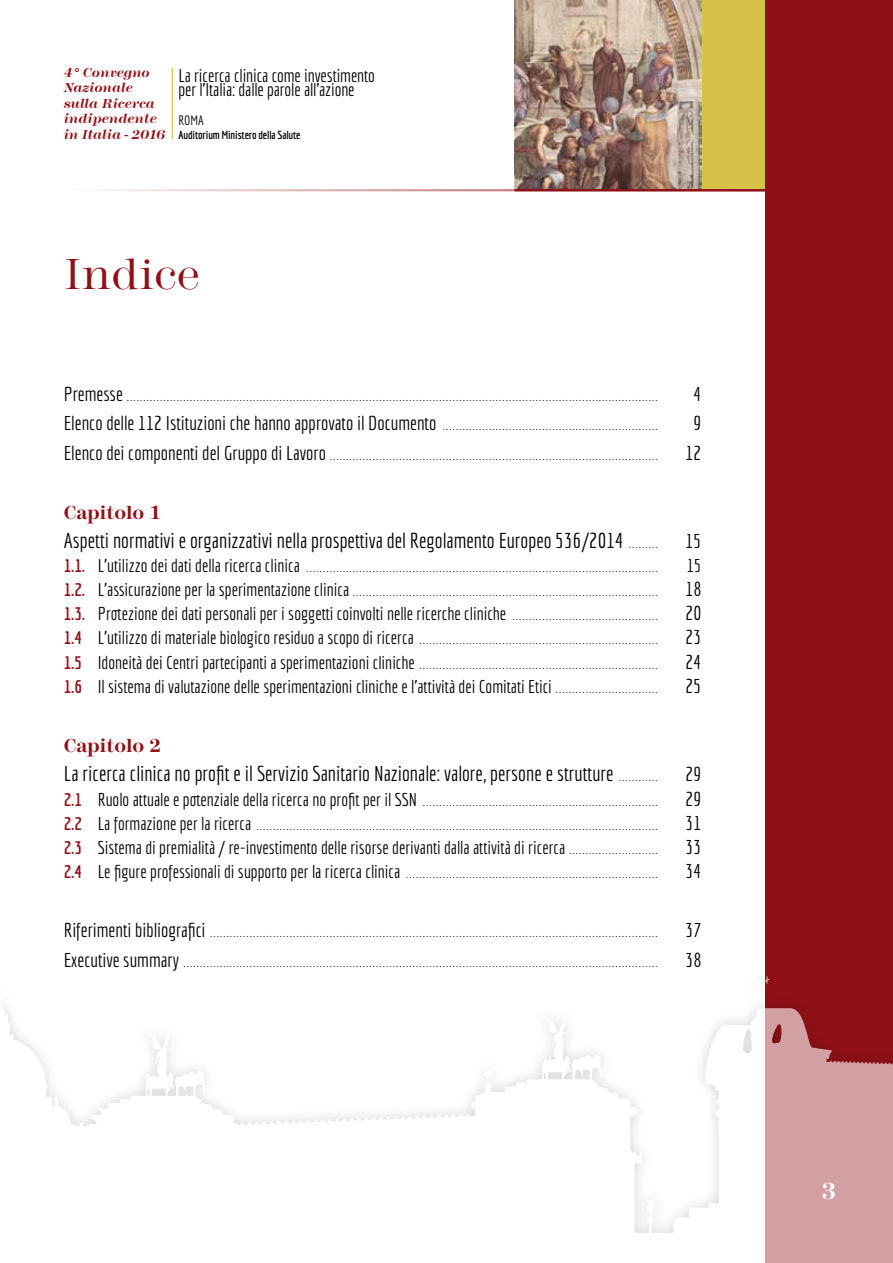
<style>
.page{position:relative;width:893px;height:1263px;background:#fff}
.page>*{position:absolute;margin:0;border:0;box-sizing:border-box;transform-origin:0 0}
.t1{font:300 45px "Modern Two Sixtn ITC";color:#8f1117}
.t2{font:700 24px "Modern Two Sixtn ITC";color:#fff}
.t3{font:21px "Economica";color:#000}
.t4{font:19.5px "Economica";color:#000}
.t5{font:700 19.5px "Modern Two Sixtn ITC";color:#8f1117}
.t6{font:18px/14.4px "Economica";color:#000}
.t7{font:italic 700 13.5px/15.6px "Modern Two Sixtn ITC";color:#8f1117}
.t8{font:13.2px "Economica";color:#000}
.t9{font:12px "Economica";color:#000}
.t10{font:700 11.4px "Economica";letter-spacing:-.01em;color:#000}
.s1{font-size:19.5px}
.s2{font-size:12px}
.s3{font-weight:700;font-size:18px;color:#8f1117}
.s4{font-size:18px}
.s5{font-weight:700;color:#8f1117}
</style>
<div class="page">
<div style="left:702px;top:0;width:63px;height:189px;background:#d9c049"></div>
<img style="left:514px;top:0;width:188px;height:189px">
<div style="left:765px;top:0;width:128px;height:1263px;background:#8f1117"></div>
<hr style="left:64px;top:189px;width:829px;height:2px;background:#8f1117">
<svg style="left:1px;top:976px;width:892px;height:287px"></svg>
<hr style="left:172px;top:68px;width:1px;height:71px;background:#d9c049">
<p class="t7" style="left:64px;top:65px;width:103px">4° Convegno<br>Nazionale sulla Ricerca indipendente in Italia - 2016</p>
<h3 class="t6" style="left:178px;top:68px;width:198px">La ricerca clinica come investimento per l’Italia: dalle parole all’azione</h3>
<p class="t8" style="left:178px;top:113px;width:27px">ROMA</p>
<p class="t10" style="left:178px;top:128px;width:124px">Auditorium Ministero della Salute</p>
<h1 class="t1" style="left:64px;top:249px;width:138px">Indice</h1>
<p class="t9" style="left:64px;top:390px;width:595px"><span class="s1">Premesse</span> ................................................................................................................................................................</p>
<h3 class="t4" style="left:694px;top:383px;width:9px">4</h3>
<p class="t9" style="left:64px;top:419px;width:595px"><span class="s1">Elenco delle 112 Istituzioni che hanno approvato il Documento</span> .................................................................</p>
<h3 class="t4" style="left:694px;top:412px;width:9px">9</h3>
<p class="t9" style="left:64px;top:449px;width:595px"><span class="s1">Elenco dei componenti del Gruppo di Lavoro</span> ...................................................................................................</p>
<h3 class="t4" style="left:686px;top:442px;width:17px">12</h3>
<h3 class="t5" style="left:64px;top:501px;width:99px">Capitolo 1</h3>
<h3 class="t3" style="left:64px;top:529px;width:595px">Aspetti normativi e organizzativi nella prospettiva del Regolamento Europeo 536/2014 <span class="s2">.........</span></h3>
<h3 class="t4" style="left:686px;top:530px;width:17px">15</h3>
<p class="t9" style="left:64px;top:561px;width:595px"><span class="s3">1.1.</span> <span class="s4">L’utilizzo dei dati della ricerca clinica</span> ..........................................................................................................</p>
<h3 class="t6" style="left:687px;top:558px;width:16px">15</h3>
<p class="t9" style="left:64px;top:585px;width:595px"><span class="s3">1.2.</span> <span class="s4">L’assicurazione per la sperimentazione clinica</span> ............................................................................................</p>
<h3 class="t4" style="left:686px;top:578px;width:17px">18</h3>
<h3 class="t6" style="left:64px;top:606px;width:595px"><span class="s5">1.3.</span> Protezione dei dati personali per i soggetti coinvolti nelle ricerche cliniche <span class="s2">............................................</span></h3>
<h3 class="t4" style="left:686px;top:602px;width:17px">20</h3>
<p class="t9" style="left:64px;top:633px;width:595px"><span class="s3">1.4</span> <span class="s4">L’utilizzo di materiale biologico residuo a scopo di ricerca</span> ........................................................................</p>
<h3 class="t4" style="left:686px;top:626px;width:17px">23</h3>
<p class="t9" style="left:64px;top:657px;width:595px"><span class="s3">1.5</span> <span class="s4">Idoneità dei Centri partecipanti a sperimentazioni cliniche</span> ........................................................................</p>
<h3 class="t4" style="left:686px;top:651px;width:17px">24</h3>
<h3 class="t6" style="left:64px;top:679px;width:595px"><span class="s5">1.6</span> Il sistema di valutazione delle sperimentazioni cliniche e l’attività dei Comitati Etici <span class="s2">...............................</span></h3>
<h3 class="t4" style="left:686px;top:675px;width:17px">25</h3>
<h3 class="t5" style="left:64px;top:734px;width:99px">Capitolo 2</h3>
<h3 class="t3" style="left:64px;top:762px;width:595px">La ricerca clinica no profit e il Servizio Sanitario Nazionale: valore, persone e strutture <span class="s2">............</span></h3>
<h3 class="t4" style="left:686px;top:763px;width:17px">29</h3>
<p class="t9" style="left:64px;top:794px;width:595px"><span class="s3">2.1</span> <span class="s4">Ruolo attuale e potenziale della ricerca no profit per il SSN</span> .......................................................................</p>
<h3 class="t4" style="left:686px;top:787px;width:17px">29</h3>
<p class="t9" style="left:64px;top:819px;width:595px"><span class="s3">2.2</span> <span class="s4">La formazione per la ricerca</span> .........................................................................................................................</p>
<h3 class="t4" style="left:686px;top:812px;width:17px">31</h3>
<h3 class="t6" style="left:64px;top:840px;width:595px"><span class="s5">2.3</span> Sistema di premialità / re-investimento delle risorse derivanti dalla attività di ricerca <span class="s2">...........................</span></h3>
<h3 class="t4" style="left:686px;top:836px;width:17px">33</h3>
<p class="t9" style="left:64px;top:867px;width:595px"><span class="s3">2.4</span> <span class="s4">Le figure professionali di supporto per la ricerca clinica</span> ............................................................................</p>
<h3 class="t4" style="left:686px;top:860px;width:17px">34</h3>
<p class="t9" style="left:64px;top:926px;width:595px"><span class="s1">Riferimenti bibliografici</span> .......................................................................................................................................</p>
<h3 class="t4" style="left:686px;top:919px;width:17px">37</h3>
<p class="t9" style="left:64px;top:955px;width:595px"><span class="s1">Executive summary</span> ...............................................................................................................................................</p>
<h3 class="t4" style="left:686px;top:948px;width:17px">38</h3>
<h2 class="t2" style="left:821px;top:1178px;width:17px">3</h2>
</div>
